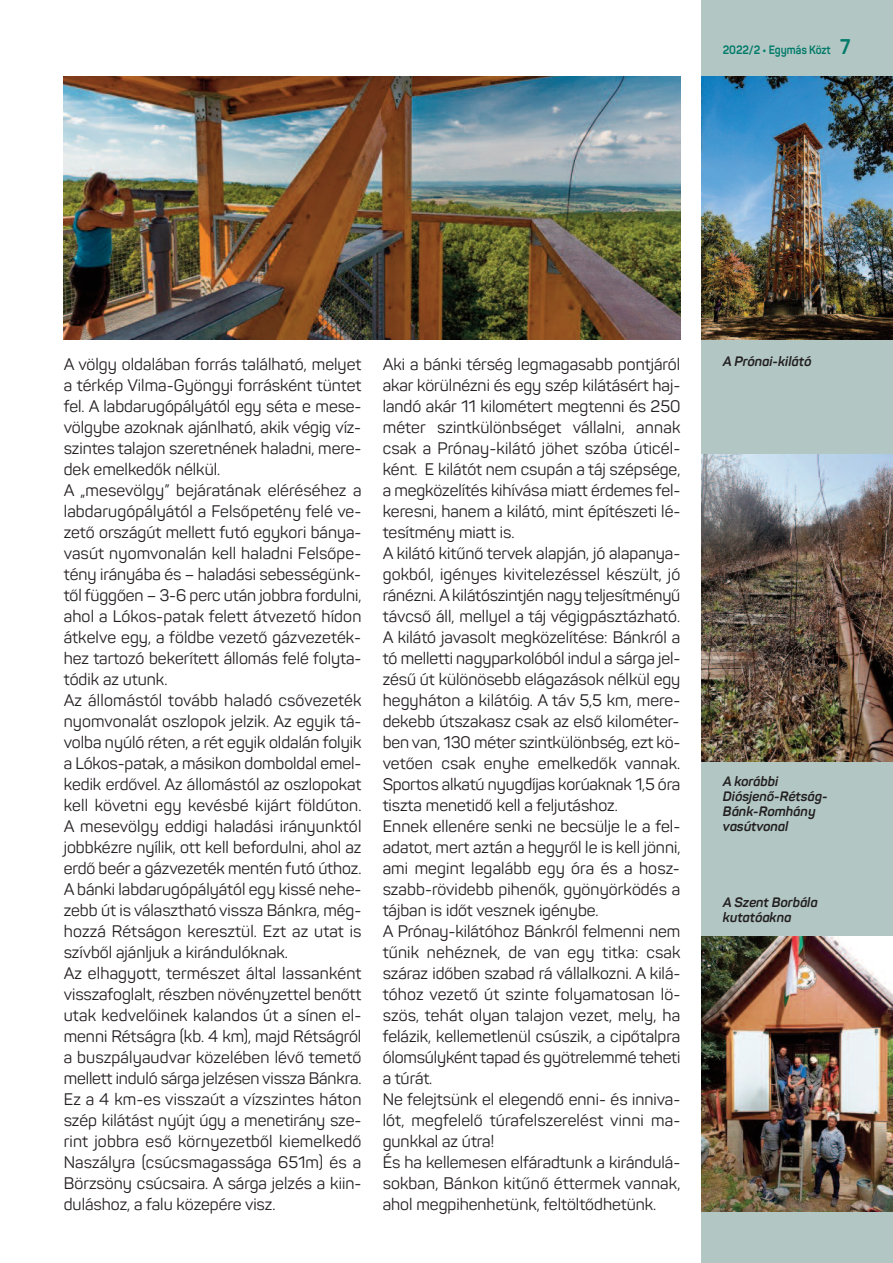
<style>
.page{position:relative;width:893px;height:1263px;background:#fff}
.page>*{position:absolute;margin:0;border:0;box-sizing:border-box;transform-origin:0 0}
.t1{font:16.5px/21px "Panton";color:#231f20}
.t2{font:italic 700 13.5px/15px "Panton";color:#231f20}
.t3{font:700 12px "Panton";color:#017a6a;scale:.9 1}
.s1{font-size:21px}
</style>
<div class="page">
<div style="left:702px;top:0;width:191px;height:1263px;background:#b2c7c4"></div>
<img style="left:701px;top:454px;width:192px;height:308px">
<img style="left:64px;top:76px;width:616px;height:263px">
<img style="left:702px;top:937px;width:191px;height:275px">
<img style="left:702px;top:76px;width:191px;height:263px">
<p class="t3" style="left:723px;top:46px;width:143px">2022/2 • Egymás közt <span class="s1">7</span></p>
<p class="t1" style="left:64px;top:355px;width:299px">A völgy oldalában forrás található, melyet a térkép Vilma-Gyöngyi forrásként tüntet fel. A labdarugópályától egy séta e mese&shy;völgybe azoknak ajánlható, akik végig víz&shy;szintes talajon szeretnének haladni, mere&shy;dek emelkedők nélkül.<br>A „mesevölgy” bejáratának eléréséhez a labdarugópályától a Felsőpetény felé ve&shy;zető országút mellett futó egykori bánya&shy;vasút nyomvonalán kell haladni Felsőpe&shy;tény irányába és – haladási sebességünk&shy;től függően – 3-6 perc után jobbra fordulni, ahol a Lókos-patak felett átvezető hídon átkelve egy, a földbe vezető gázvezeték&shy;hez tartozó bekerített állomás felé folyta&shy;tódik az utunk.<br>Az állomástól tovább haladó csővezeték nyomvonalát oszlopok jelzik. Az egyik tá&shy;volba nyúló réten, a rét egyik oldalán folyik a Lókos-patak, a másikon domboldal emel&shy;kedik erdővel. Az állomástól az oszlopokat kell követni egy kevésbé kijárt földúton.<br>A mesevölgy eddigi haladási irányunktól jobbkézre nyílik, ott kell befordulni, ahol az erdő beér a gázvezeték mentén futó úthoz.<br>A bánki labdarugópályától egy kissé nehe&shy;zebb út is választható vissza Bánkra, még&shy;hozzá Rétságon keresztül. Ezt az utat is szívből ajánljuk a kirándulóknak.<br>Az elhagyott, természet által lassanként visszafoglalt, részben növényzettel benőtt utak kedvelőinek kalandos út a sínen el&shy;menni Rétságra (kb. 4 km), majd Rétságról a buszpályaudvar közelében lévő temető mellett induló sárga jelzésen vissza Bánkra.<br>Ez a 4 km-es visszaút a vízszintes háton szép kilátást nyújt úgy a menetirány sze&shy;rint jobbra eső környezetből kiemelkedő Naszályra (csúcsmagassága 651m) és a Börzsöny csúcsaira. A sárga jelzés a kiin&shy;duláshoz, a falu közepére visz.</p>
<p class="t1" style="left:383px;top:355px;width:299px">Aki a bánki térség legmagasabb pontjáról akar körülnézni és egy szép kilátásért haj&shy;landó akár 11 kilométert megtenni és 250 méter szintkülönbséget vállalni, annak csak a Prónay-kilátó jöhet szóba úticél&shy;ként. E kilátót nem csupán a táj szépsége, a megközelítés kihívása miatt érdemes fel&shy;keresni, hanem a kilátó, mint építészeti lé&shy;tesítmény miatt is.<br>A kilátó kitűnő tervek alapján, jó alapanya&shy;gokból, igényes kivitelezéssel készült, jó ránézni. A kilátószintjén nagy teljesítményű távcső áll, mellyel a táj végigpásztázható.<br>A kilátó javasolt megközelítése: Bánkról a tó melletti nagyparkolóból indul a sárga jel&shy;zésű út különösebb elágazások nélkül egy hegyháton a kilátóig. A táv 5,5 km, mere&shy;dekebb útszakasz csak az első kilométer&shy;ben van, 130 méter szintkülönbség, ezt kö&shy;vetően csak enyhe emelkedők vannak.<br>Sportos alkatú nyugdíjas korúaknak 1,5 óra tiszta menetidő kell a feljutáshoz.<br>Ennek ellenére senki ne becsülje le a fel&shy;adatot, mert aztán a hegyről le is kell jönni, ami megint legalább egy óra és a hosz&shy;szabb-rövidebb pihenők, gyönyörködés a tájban is időt vesznek igénybe.<br>A Prónay-kilátóhoz Bánkról felmenni nem tűnik nehéznek, de van egy titka: csak száraz időben szabad rá vállalkozni. A kilá&shy;tóhoz vezető út szinte folyamatosan lö&shy;szös, tehát olyan talajon vezet, mely, ha felázik, kellemetlenül csúszik, a cipőtalpra ólomsúlyként tapad és gyötrelemmé teheti a túrát.<br>Ne felejtsünk el elegendő enni- és inniva&shy;lót, megfelelő túrafelszerelést vinni ma&shy;gunkkal az útra!<br>És ha kellemesen elfáradtunk a kirándulá&shy;sokban, Bánkon kitűnő éttermek vannak, ahol megpihenhetünk, feltöltődhetünk.</p>
<p class="t2" style="left:723px;top:355px;width:90px">A Prónai-kilátó</p>
<p class="t2" style="left:723px;top:775px;width:106px">A korábbi<br>Diósjenő-Rétság-<br>Bánk-Romhány vasútvonal</p>
<p class="t2" style="left:723px;top:896px;width:96px">A Szent Borbála kutatóakna</p>
</div>
